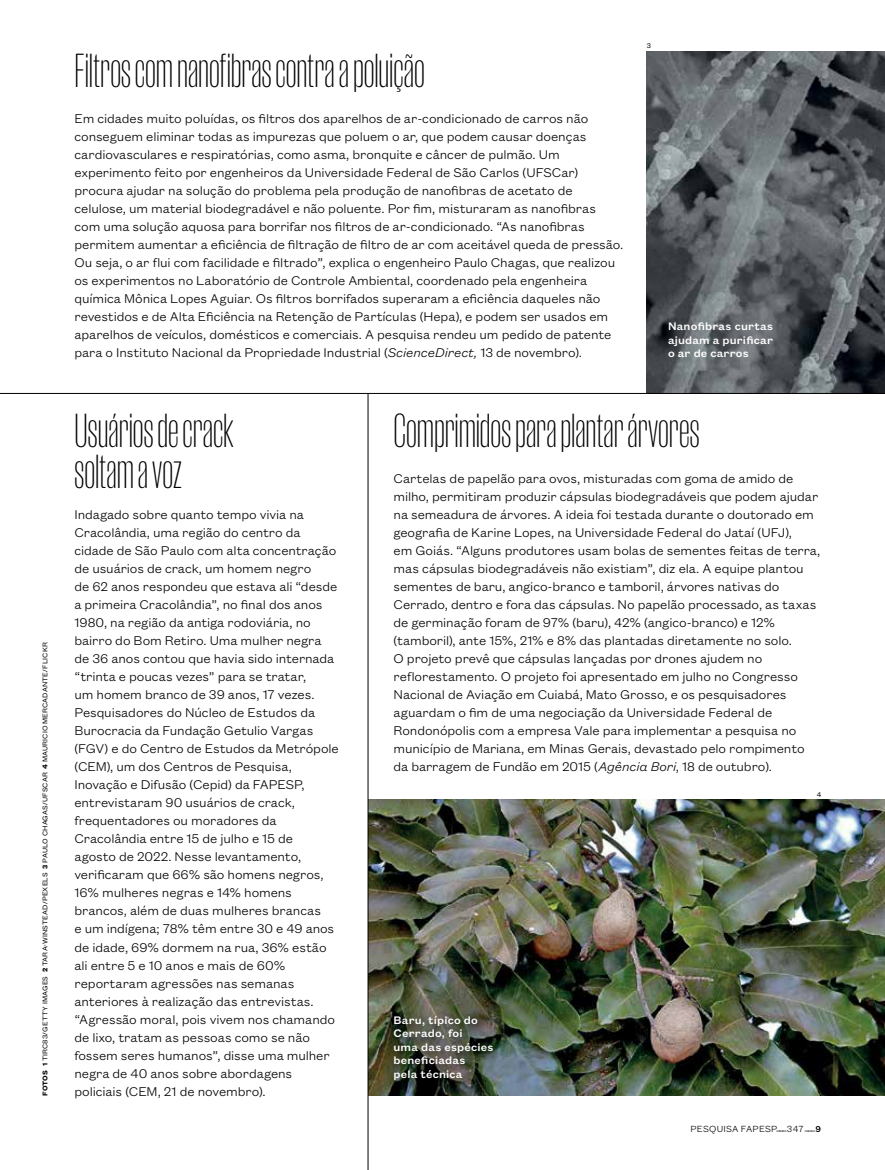
<style>
.page{position:relative;width:885px;height:1170px;background:#fff}
.page>*{position:absolute;margin:0;border:0;box-sizing:border-box;transform-origin:0 0}
.t1{font:300 45px/40.5px "Manuka";color:#000}
.t2{font:13.8px/18px "Founders Gtsk Txt Lt";letter-spacing:-.005em;color:#000}
.t3{font:12px/13.5px "Founders Gtsk Txt Med";letter-spacing:.015em;color:#fff;text-align:justify}
.t4{font:9.75px "Founders Gtsk Txt Lt";letter-spacing:.02em;color:#000}
.t5{font:7.5px "Founders Grotesk Text";letter-spacing:.015em;color:#000}
.t6{font:7.5px "Founders Gtsk Txt Sm B";color:#000}
.s1{font-family:"Founders Gtsk Txt Sm B"}
.s2{font-style:italic}
.s3{font-size:12px}
.s4{font-family:"Founders Gtsk Txt Med";font-size:9.3px}
</style>
<div class="page">
<img style="left:369px;top:799px;width:515px;height:296px">
<img style="left:646px;top:51px;width:238px;height:342px">
<svg style="left:388px;top:1010px;width:116px;height:80px;background:#40453a"></svg>
<hr style="left:0;top:393px;width:884px;height:1px;background:#000">
<hr style="left:368px;top:393px;width:1px;height:776px;background:#000">
<p class="t5" style="left:40px;top:1066px;width:425px;rotate:-90deg"><span class="s1">1</span> TIRC83 / GETTY IMAGES <span class="s1">2</span> TARA-WINSTEAD / PEXELS <span class="s1">3</span> PAULO CHAGAS / UFSCAR <span class="s1">4</span> MAURICIO MERCADANTE / FLICKR</p>
<p class="t6" style="left:40px;top:1096px;width:28px;rotate:-90deg">FOTOS</p>
<h1 class="t1" style="left:74px;top:50px;width:352px">Filtros com nanofibras contra a poluição</h1>
<p class="t2" style="left:74px;top:109px;width:550px">Em cidades muito poluídas, os filtros dos aparelhos de ar-condicionado de carros não conseguem eliminar todas as impurezas que poluem o ar, que podem causar doenças cardiovasculares e respiratórias, como asma, bronquite e câncer de pulmão. Um experimento feito por engenheiros da Universidade Federal de São Carlos (UFSCar) procura ajudar na solução do problema pela produção de nanofibras de acetato de celulose, um material biodegradável e não poluente. Por fim, misturaram as nanofibras com uma solução aquosa para borrifar nos filtros de ar-condicionado. “As nanofibras permitem aumentar a eficiência de filtração de filtro de ar com aceitável queda de pressão.<br>Ou seja, o ar flui com facilidade e filtrado”, explica o engenheiro Paulo Chagas, que realizou os experimentos no Laboratório de Controle Ambiental, coordenado pela engenheira química Mônica Lopes Aguiar. Os filtros borrifados superaram a eficiência daqueles não revestidos e de Alta Eficiência na Retenção de Partículas (Hepa), e podem ser usados em aparelhos de veículos, domésticos e comerciais. A pesquisa rendeu um pedido de patente para o Instituto Nacional da Propriedade Industrial (<span class="s2">ScienceDirect,</span> 13 de novembro).</p>
<p class="t5" style="left:646px;top:41px;width:6px">3</p>
<p class="t3" style="left:668px;top:319px;width:107px">Nanofibras curtas ajudam a purificar o ar de carros</p>
<h1 class="t1" style="left:74px;top:410px;width:161px">Usuários de crack soltam a voz</h1>
<p class="t2" style="left:74px;top:505px;width:266px">Indagado sobre quanto tempo vivia na Cracolândia, uma região do centro da cidade de São Paulo com alta concentração de usuários de crack, um homem negro<br>de 62 anos respondeu que estava ali “desde a primeira Cracolândia”, no final dos anos 1980, na região da antiga rodoviária, no bairro do Bom Retiro. Uma mulher negra de 36 anos contou que havia sido internada “trinta e poucas vezes” para se tratar,<br>um homem branco de 39 anos, 17 vezes.<br>Pesquisadores do Núcleo de Estudos da Burocracia da Fundação Getulio Vargas (FGV) e do Centro de Estudos da Metrópole (CEM), um dos Centros de Pesquisa, Inovação e Difusão (Cepid) da FAPESP, entrevistaram 90 usuários de crack, frequentadores ou moradores da Cracolândia entre 15 de julho e 15 de<br>agosto de 2022. Nesse levantamento, verificaram que 66% são homens negros, 16% mulheres negras e 14% homens brancos, além de duas mulheres brancas<br>e um indígena; 78% têm entre 30 e 49 anos de idade, 69% dormem na rua, 36% estão ali entre 5 e 10 anos e mais de 60% reportaram agressões nas semanas anteriores à realização das entrevistas. “Agressão moral, pois vivem nos chamando de lixo, tratam as pessoas como se não fossem seres humanos”, disse uma mulher negra de 40 anos sobre abordagens</p>
<p class="t2" style="left:74px;top:1080px;width:193px">policiais (CEM, 21 de novembro).</p>
<h1 class="t1" style="left:393px;top:410px;width:307px">Comprimidos para plantar árvores</h1>
<p class="t2" style="left:393px;top:469px;width:428px">Cartelas de papelão para ovos, misturadas com goma de amido de milho, permitiram produzir cápsulas biodegradáveis que podem ajudar na semeadura de árvores. A ideia foi testada durante o doutorado em geografia de Karine Lopes, na Universidade Federal do Jataí (UFJ),<br>em Goiás. “Alguns produtores usam bolas de sementes feitas de terra, mas cápsulas biodegradáveis não existiam”, diz ela. A equipe plantou sementes de baru, angico-branco e tamboril, árvores nativas do Cerrado, dentro e fora das cápsulas. No papelão processado, as taxas de germinação foram de 97% (baru), 42% (angico-branco) e 12% (tamboril), ante 15%, 21% e 8% das plantadas diretamente no solo.<br>O projeto prevê que cápsulas lançadas por drones ajudem no reflorestamento. O projeto foi apresentado em julho no Congresso Nacional de Aviação em Cuiabá, Mato Grosso, e os pesquisadores aguardam o fim de uma negociação da Universidade Federal de Rondonópolis com a empresa Vale para implementar a pesquisa no município de Mariana, em Minas Gerais, devastado pelo rompimento da barragem de Fundão em 2015 (<span class="s2">Agência Bori</span>, 18 de outubro).</p>
<p class="t3" style="left:393px;top:1012px;width:101px;text-align:left">Baru, típico do<br>Cerrado, foi<br>uma das espécies beneficiadas<br>pela técnica</p>
<p class="t5" style="left:816px;top:789px;width:6px">4</p>
<p class="t4" style="left:690px;top:1121px;width:132px">PESQUISA FAPESP<span class="s3">___</span>347<span class="s3">___</span><span class="s4">9</span></p>
</div>
